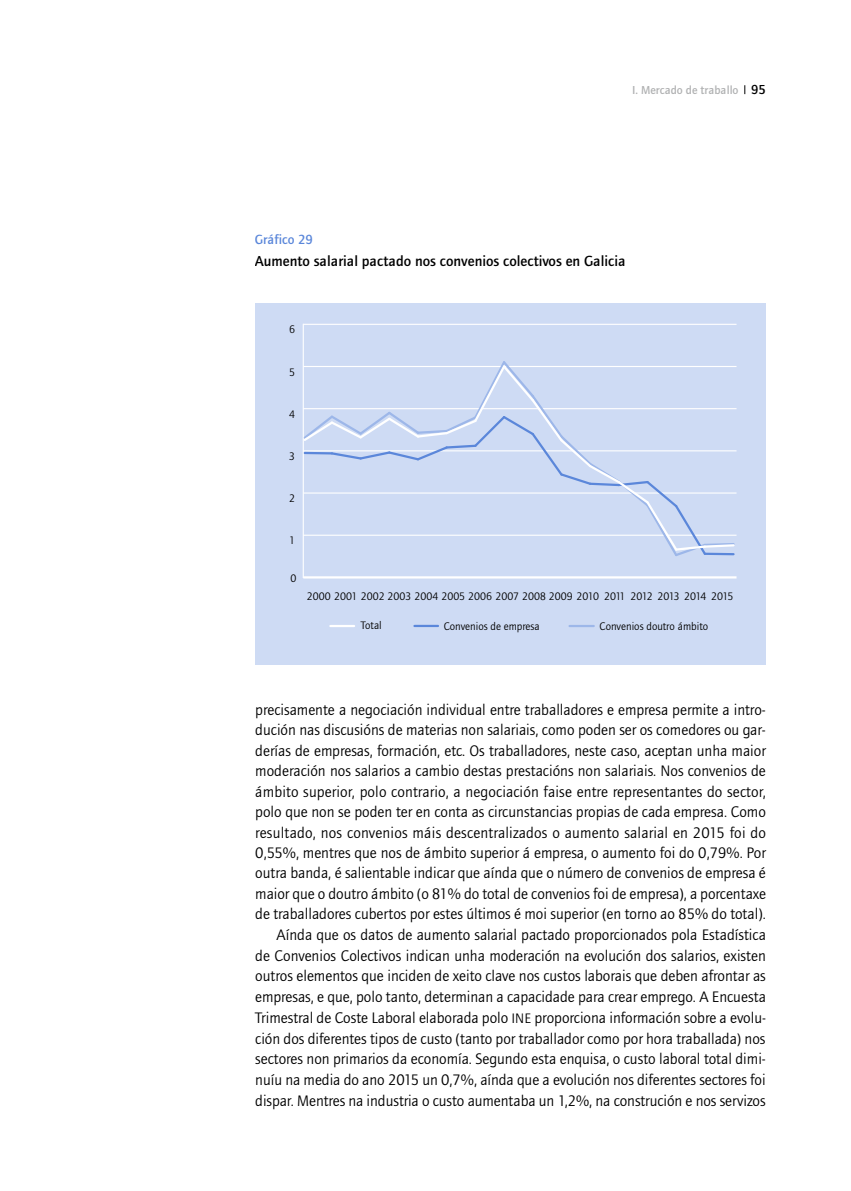
<style>
.page{position:relative;width:851px;height:1191px;background:#fff}
.page>*{position:absolute;margin:0;border:0;box-sizing:border-box;transform-origin:0 0}
.t1{font:15.75px/20.5px "Foundry Journal";color:#000;text-align:right}
.t2{font:500 15px "Foundry Journal";color:#000}
.t3{font:500 13.65px "Foundry Journal";color:#5b87da}
.t4{font:500 12px "Foundry Journal";color:#b1b2b3}
.t5{font:11.25px "Foundry Journal";color:#000}
.s1{font-size:13.5px;color:#000}
.s2{font-size:14.25px}
</style>
<div class="page">
<div style="left:256px;top:303px;width:509px;height:361px;background:#cedbf4"></div>
<hr style="left:302px;top:324px;width:2px;height:253px;background:#fff">
<hr style="left:303px;top:576px;width:433px;height:2px;background:#fff">
<hr style="left:303px;top:534px;width:433px;height:2px;background:#fff">
<hr style="left:303px;top:492px;width:433px;height:1px;background:#fff">
<hr style="left:303px;top:450px;width:433px;height:1px;background:#fff">
<hr style="left:303px;top:408px;width:433px;height:1px;background:#fff">
<hr style="left:303px;top:366px;width:433px;height:1px;background:#fff">
<hr style="left:303px;top:324px;width:433px;height:1px;background:#fff">
<hr style="left:569px;top:625px;width:24px;height:2px;background:#9db7e9">
<hr style="left:414px;top:625px;width:24px;height:2px;background:#5b87da">
<hr style="left:330px;top:625px;width:24px;height:2px;background:#fff">
<svg style="left:302px;top:359px;width:433px;height:199px"></svg>
<p class="t4" style="left:632px;top:83px;width:135px">I. Mercado de traballo <span class="s1">95</span></p>
<p class="t3" style="left:255px;top:231px;width:60px">Gráfico 29</p>
<p class="t2" style="left:255px;top:253px;width:372px">Aumento salarial pactado nos convenios colectivos en Galicia</p>
<p class="t5" style="left:289px;top:323px;width:7px">6</p>
<p class="t5" style="left:289px;top:366px;width:7px">5</p>
<p class="t5" style="left:289px;top:408px;width:7px">4</p>
<p class="t5" style="left:289px;top:450px;width:7px">3</p>
<p class="t5" style="left:289px;top:492px;width:7px">2</p>
<p class="t5" style="left:289px;top:534px;width:7px">1</p>
<p class="t5" style="left:290px;top:572px;width:7px">0</p>
<p class="t5" style="left:307px;top:590px;width:428px">2000 2001 2002 2003 2004 2005 2006 2007 2008 2009 2010 2011 2012 2013 2014 2015</p>
<p class="t5" style="left:361px;top:619px;width:22px">Total</p>
<p class="t5" style="left:443px;top:619px;width:97px">Convenios de empresa</p>
<p class="t5" style="left:599px;top:619px;width:110px">Convenios doutro ámbito</p>
<p class="t1" style="left:255px;top:699px;width:512px">precisamente a negociación individual entre traballadores e empresa permite a intro&shy;dución nas discusións de materias non salariais, como poden ser os comedores ou gar&shy;derías de empresas, formación, etc. Os traballadores, neste caso, aceptan unha maior moderación nos salarios a cambio destas prestacións non salariais. Nos convenios de ámbito superior, polo contrario, a negociación faise entre representantes do sector, polo que non se poden ter en conta as circunstancias propias de cada empresa. Como resultado, nos convenios máis descentralizados o aumento salarial en 2015 foi do 0,55%, mentres que nos de ámbito superior á empresa, o aumento foi do 0,79%. Por outra banda, é salientable indicar que aínda que o número de convenios de empresa é maior que o doutro ámbito (o 81% do total de convenios foi de empresa), a porcentaxe de traballadores cubertos por estes últimos é moi superior (en torno ao 85% do total).<br>Aínda que os datos de aumento salarial pactado proporcionados pola Estadística<br>de Convenios Colectivos indican unha moderación na evolución dos salarios, existen outros elementos que inciden de xeito clave nos custos laborais que deben afrontar as empresas, e que, polo tanto, determinan a capacidade para crear emprego. A Encuesta Trimestral de Coste Laboral elaborada polo <span class="s2">INE</span> proporciona información sobre a evolu&shy;ción dos diferentes tipos de custo (tanto por traballador como por hora traballada) nos sectores non primarios da economía. Segundo esta enquisa, o custo laboral total dimi&shy;nuíu na media do ano 2015 un 0,7%, aínda que a evolución nos diferentes sectores foi dispar. Mentres na industria o custo aumentaba un 1,2%, na construción e nos servizos</p>
</div>
